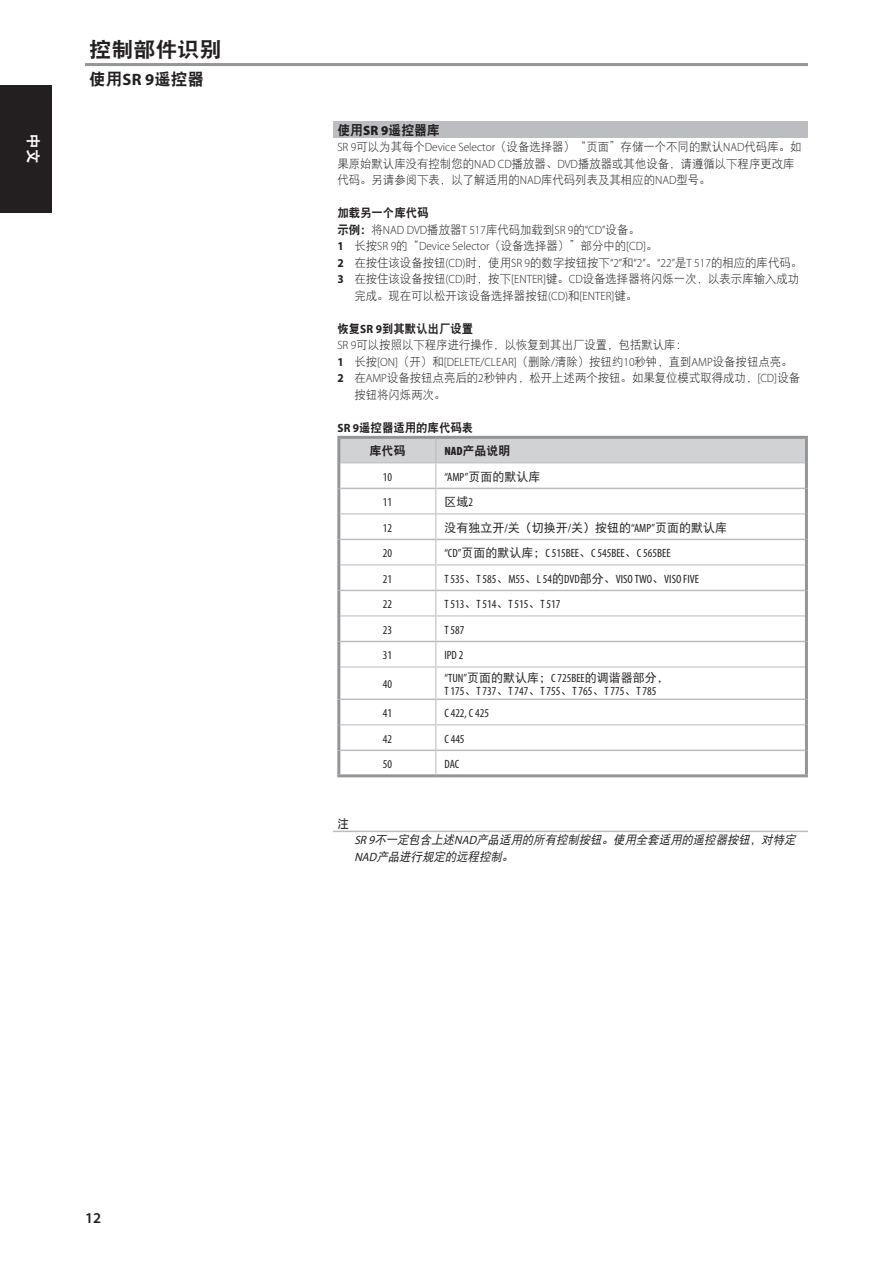
<style>
.page{position:relative;width:893px;height:1263px;background:#fff}
.page>*{position:absolute;margin:0;border:0;box-sizing:border-box;transform-origin:0 0}
.t1{font:21px "DFP Hei W9";color:#231f20;scale:1.05 1}
.t2{font:16.5px "DFP Hei W9";color:#231f20}
.t3{font:600 15px "Myriad Pro";color:#231f20}
.t4{font:14.4px "DFP Hei W9";color:#fff}
.t5{font:13.5px "DFP Hei W9";color:#231f20;scale:.95 1}
.t6{font:12px/16.5px "DFP Hei W3";color:#231f20;scale:.95 1}
.t7{font:condensed 12px "Myriad Pro";color:#231f20}
.t8{font:300 12px/16.5px "Myriad Pro";color:#231f20;scale:.95 1}
.t9{font:12px "DFP Hei W5";color:#231f20}
.t10{font:italic 12px/16.5px "DFP Hei W5";color:#231f20;scale:.95 1}
.t11{font:12px/23.7px "DFP Hei W9";color:#231f20;scale:.95 1}
.t12{font:12px "DFP Hei W9";color:#231f20}
.t13{font:12px "DFP Hei W7";color:#231f20;scale:.95 1}
.s1{font-family:"Myriad Pro";font-weight:700}
.s2{font-family:"Myriad Pro";font-weight:900}
.s3{font-family:"Myriad Pro";font-weight:300}
.s4{font-family:"DFP Hei W9";font-weight:400}
.s5{font-family:"DFP Hei W3";font-weight:400}
.s6{font-weight:700}
.s7{font-family:"Myriad Pro";font-weight:900;font-stretch:condensed}
.s8{font-family:"Myriad Pro";font-stretch:condensed}
.s9{font-family:"DFP Hei W5";font-stretch:normal}
.s10{font-family:"Myriad Pro"}
</style>
<div class="page">
<div style="left:0;top:85px;width:51px;height:128px;background:#231f20"></div>
<div style="left:333px;top:122px;width:475px;height:16px;background:#bcbdc0"></div>
<hr style="left:333px;top:831px;width:475px;height:1px;background:#bcbdc0">
<hr style="left:337px;top:436px;width:99px;height:3px;background:#939598">
<hr style="left:337px;top:439px;width:3px;height:24px;background:#939598">
<hr style="left:436px;top:436px;width:372px;height:3px;background:#939598">
<hr style="left:805px;top:439px;width:3px;height:24px;background:#939598">
<hr style="left:337px;top:463px;width:3px;height:25px;background:#939598">
<hr style="left:805px;top:463px;width:3px;height:25px;background:#939598">
<hr style="left:337px;top:488px;width:3px;height:26px;background:#939598">
<hr style="left:805px;top:488px;width:3px;height:26px;background:#939598">
<hr style="left:337px;top:514px;width:3px;height:25px;background:#939598">
<hr style="left:805px;top:514px;width:3px;height:25px;background:#939598">
<hr style="left:337px;top:539px;width:3px;height:26px;background:#939598">
<hr style="left:805px;top:539px;width:3px;height:26px;background:#939598">
<hr style="left:337px;top:565px;width:3px;height:25px;background:#939598">
<hr style="left:805px;top:565px;width:3px;height:25px;background:#939598">
<hr style="left:337px;top:590px;width:3px;height:26px;background:#939598">
<hr style="left:805px;top:590px;width:3px;height:26px;background:#939598">
<hr style="left:337px;top:616px;width:3px;height:25px;background:#939598">
<hr style="left:805px;top:616px;width:3px;height:25px;background:#939598">
<hr style="left:337px;top:641px;width:3px;height:26px;background:#939598">
<hr style="left:805px;top:641px;width:3px;height:26px;background:#939598">
<hr style="left:337px;top:667px;width:3px;height:32px;background:#939598">
<hr style="left:805px;top:667px;width:3px;height:32px;background:#939598">
<hr style="left:337px;top:699px;width:3px;height:26px;background:#939598">
<hr style="left:805px;top:699px;width:3px;height:26px;background:#939598">
<hr style="left:337px;top:725px;width:3px;height:25px;background:#939598">
<hr style="left:805px;top:725px;width:3px;height:25px;background:#939598">
<hr style="left:337px;top:750px;width:3px;height:24px;background:#939598">
<hr style="left:805px;top:750px;width:3px;height:24px;background:#939598">
<hr style="left:337px;top:774px;width:99px;height:3px;background:#939598">
<hr style="left:436px;top:774px;width:372px;height:3px;background:#939598">
<svg style="left:339px;top:438px;width:467px;height:228px"></svg>
<hr style="left:340px;top:666px;width:96px;height:1px;background:#bcbdc0">
<hr style="left:436px;top:666px;width:369px;height:1px;background:#bcbdc0">
<hr style="left:435px;top:667px;width:1px;height:31px;background:#bcbdc0">
<hr style="left:340px;top:724px;width:96px;height:1px;background:#bcbdc0">
<hr style="left:436px;top:724px;width:369px;height:1px;background:#bcbdc0">
<svg style="left:435px;top:700px;width:1px;height:74px"></svg>
<hr style="left:340px;top:488px;width:96px;height:1px;background:#bcbdc0">
<hr style="left:436px;top:488px;width:369px;height:1px;background:#bcbdc0">
<hr style="left:340px;top:539px;width:96px;height:1px;background:#bcbdc0">
<hr style="left:436px;top:539px;width:369px;height:1px;background:#bcbdc0">
<hr style="left:340px;top:590px;width:96px;height:1px;background:#bcbdc0">
<hr style="left:436px;top:590px;width:369px;height:1px;background:#bcbdc0">
<hr style="left:340px;top:641px;width:96px;height:1px;background:#bcbdc0">
<hr style="left:436px;top:641px;width:369px;height:1px;background:#bcbdc0">
<hr style="left:340px;top:698px;width:96px;height:2px;background:#bcbdc0">
<hr style="left:436px;top:698px;width:369px;height:2px;background:#bcbdc0">
<hr style="left:340px;top:749px;width:96px;height:2px;background:#bcbdc0">
<hr style="left:436px;top:749px;width:369px;height:2px;background:#bcbdc0">
<hr style="left:85px;top:63px;width:723px;height:3px;background:#939598">
<p class="t4" style="left:40px;top:134px;width:30px;rotate:90deg">中文</p>
<h1 class="t1" style="left:89px;top:39px;width:127px">控制部件识别</h1>
<h2 class="t2" style="left:89px;top:71px;width:116px">使用<span class="s1">SR 9</span>遥控器</h2>
<p class="t5" style="left:337px;top:123px;width:109px">使用<span class="s2">SR 9</span>遥控器库</p>
<p class="t6" style="left:337px;top:138px;width:490px"><span class="s3">SR 9</span>可以为其每个<span class="s3">Device Selector</span>（设备选择器）“页面”存储一个不同的默认<span class="s3">NAD</span>代码库。如果原始默认库没有控制您的<span class="s3">NAD CD</span>播放器、<span class="s3">DVD</span>播放器或其他设备，请遵循以下程序更改库代码。另请参阅下表，以了解适用的<span class="s3">NAD</span>库代码列表及其相应的<span class="s3">NAD</span>型号。</p>
<p class="t11" style="left:337px;top:201px;width:98px">加载另一个库代码</p>
<p class="t8" style="left:337px;top:221px;width:339px"><span class="s4">示例：</span><span class="s5">将</span>NAD DVD<span class="s5">播放器</span>T 517<span class="s5">库代码加载到</span>SR 9<span class="s5">的</span>“CD”<span class="s5">设备。<br></span><span class="s6">1</span> <span class="s5">长按</span>SR 9<span class="s5">的“</span>Device Selector<span class="s5">（设备选择器）”部分中的</span>[CD]<span class="s5">。</span></p>
<p class="t6" style="left:337px;top:254px;width:491px"><span class="s1">2</span> 在按住该设备按钮<span class="s3">(CD)</span>时，使用<span class="s3">SR 9</span>的数字按钮按下<span class="s3">“2”</span>和<span class="s3">“2”</span>。<span class="s3">“22”</span>是<span class="s3">T 517</span>的相应的库代码。</p>
<p class="t6" style="left:337px;top:270px;width:488px"><span class="s1">3</span> 在按住该设备按钮<span class="s3">(CD)</span>时，按下<span class="s3">[ENTER]</span>键。<span class="s3">CD</span>设备选择器将闪烁一次，以表示库输入成功</p>
<p class="t6" style="left:354px;top:287px;width:299px">完成。现在可以松开该设备选择器按钮<span class="s3">(CD)</span>和<span class="s3">[ENTER]</span>键。</p>
<p class="t11" style="left:337px;top:316px;width:145px">恢复<span class="s1">SR 9</span>到其默认出厂设置</p>
<p class="t6" style="left:337px;top:336px;width:370px"><span class="s3">SR 9</span>可以按照以下程序进行操作，以恢复到其出厂设置，包括默认库：</p>
<p class="t6" style="left:337px;top:353px;width:481px"><span class="s1">1</span> 长按<span class="s3">[ON]</span>（开）和<span class="s3">[DELETE/CLEAR]</span>（删除<span class="s3">/</span>清除）按钮约<span class="s3">10</span>秒钟，直到<span class="s3">AMP</span>设备按钮点亮。</p>
<p class="t6" style="left:337px;top:369px;width:489px"><span class="s1">2</span> 在<span class="s3">AMP</span>设备按钮点亮后的<span class="s3">2</span>秒钟内，松开上述两个按钮。如果复位模式取得成功，<span class="s3">[CD]</span>设备</p>
<p class="t6" style="left:354px;top:386px;width:98px">按钮将闪烁两次。</p>
<p class="t11" style="left:369px;top:415px;width:111px;text-indent:-32px"><span class="s1">SR 9</span>遥控器适用的库代码表库代码</p>
<p class="t12" style="left:444px;top:445px;width:68px"><span class="s7">NAD</span>产品说明</p>
<p class="t7" style="left:383px;top:469px;width:11px">10</p>
<p class="t9" style="left:444px;top:470px;width:98px"><span class="s8">“AMP”</span>页面的默认库</p>
<p class="t7" style="left:383px;top:495px;width:11px">11</p>
<p class="t9" style="left:444px;top:496px;width:30px">区域<span class="s8">2</span></p>
<p class="t7" style="left:383px;top:521px;width:11px">12</p>
<p class="t9" style="left:444px;top:521px;width:284px">没有独立开<span class="s8">/</span>关（切换开<span class="s8">/</span>关）按钮的<span class="s8">“AMP”</span>页面的默认库</p>
<p class="t7" style="left:383px;top:546px;width:11px">20</p>
<p class="t7" style="left:444px;top:546px;width:228px">“CD”<span class="s9">页面的默认库；</span>C 515BEE<span class="s9">、</span>C 545BEE<span class="s9">、</span>C 565BEE</p>
<p class="t7" style="left:383px;top:572px;width:11px">21</p>
<p class="t7" style="left:444px;top:572px;width:256px">T 535<span class="s9">、</span>T 585<span class="s9">、</span>M55<span class="s9">、</span>L 54<span class="s9">的</span>DVD<span class="s9">部分、</span>VISO TWO<span class="s9">、</span>VISO FIVE</p>
<p class="t7" style="left:383px;top:597px;width:11px">22</p>
<p class="t7" style="left:444px;top:597px;width:117px">T 513<span class="s9">、</span>T 514<span class="s9">、</span>T 515<span class="s9">、</span>T 517</p>
<p class="t7" style="left:383px;top:623px;width:11px">23</p>
<p class="t7" style="left:444px;top:623px;width:21px">T 587</p>
<p class="t7" style="left:383px;top:648px;width:11px">31</p>
<p class="t7" style="left:444px;top:648px;width:21px">IPD 2</p>
<p class="t7" style="left:383px;top:677px;width:11px">40</p>
<p class="t9" style="left:444px;top:671px;width:226px"><span class="s8">“TUN”</span>页面的默认库；<span class="s8">C 725BEE</span>的调谐器部分，</p>
<p class="t7" style="left:444px;top:684px;width:213px">T 175<span class="s9">、</span>T 737<span class="s9">、</span>T 747<span class="s9">、</span>T 755<span class="s9">、</span>T 765<span class="s9">、</span>T 775<span class="s9">、</span>T 785</p>
<p class="t13" style="left:337px;top:817px;width:14px">注</p>
<p class="t7" style="left:383px;top:706px;width:11px">41</p>
<p class="t7" style="left:444px;top:706px;width:46px">C 422, C 425</p>
<p class="t7" style="left:383px;top:731px;width:11px">42</p>
<p class="t7" style="left:444px;top:731px;width:22px">C 445</p>
<p class="t7" style="left:383px;top:757px;width:11px">50</p>
<p class="t7" style="left:444px;top:757px;width:17px">DAC</p>
<p class="t10" style="left:354px;top:831px;width:468px"><span class="s10">SR 9</span>不一定包含上述<span class="s10">NAD</span>产品适用的所有控制按钮。使用全套适用的遥控器按钮，对特定<br><span class="s10">NAD</span>产品进行规定的远程控制。</p>
<p class="t3" style="left:85px;top:1208px;width:18px">12</p>
</div>
